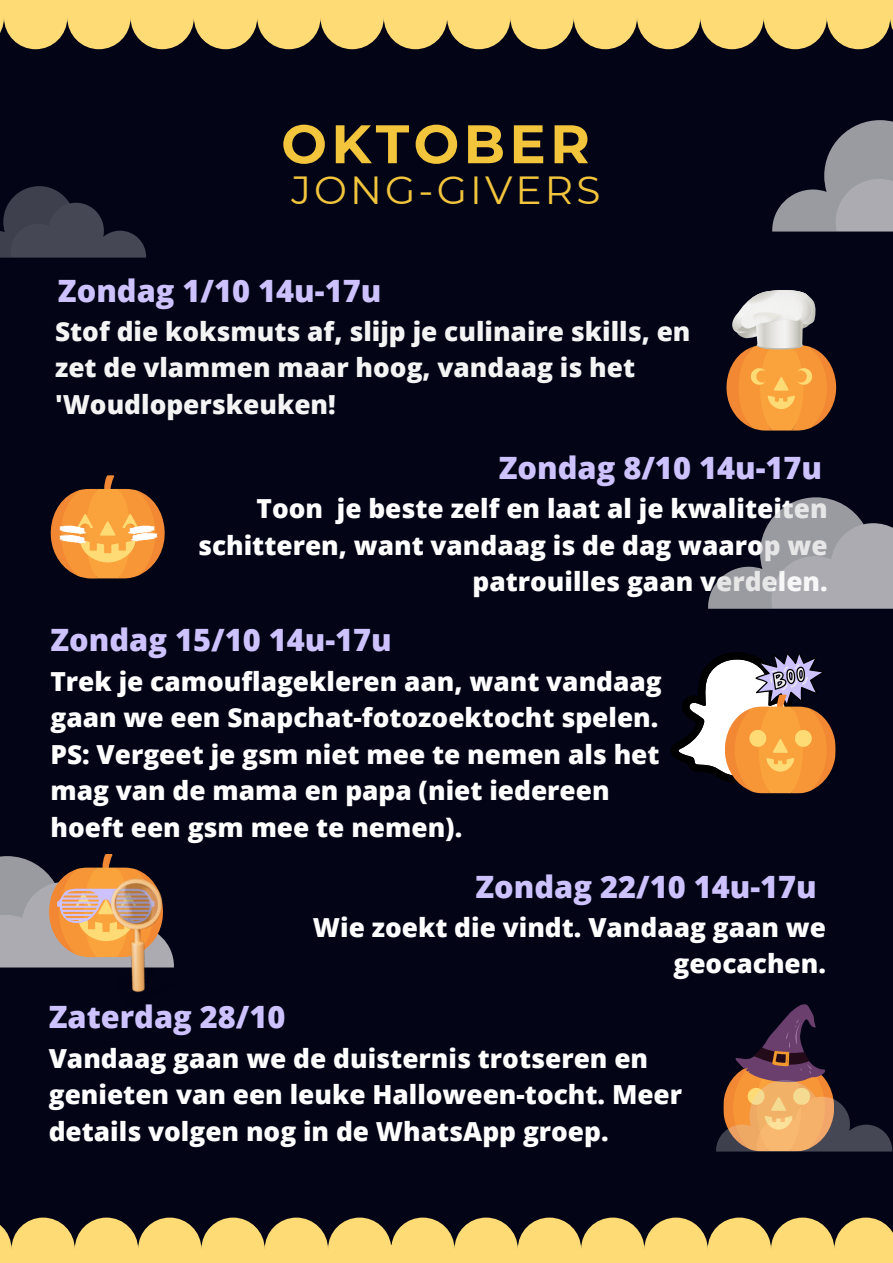
<style>
.page{position:relative;width:893px;height:1263px;background:#030517}
.page>*{position:absolute;margin:0;border:0;box-sizing:border-box;transform-origin:0 0}
.t1{font:700 54.15px "Montserrat";letter-spacing:.08em;color:#f2c53d}
.t2{font:39.15px "Montserrat";letter-spacing:.08em;color:#f2c53d}
.t3{font:800 30.75px "Open Sans";color:#cdc2fd}
.t4{font:800 26.25px/36.6px "Open Sans";color:#fff;text-align:right}
.t5{font:800 26.25px/36.6px "Open Sans";color:#f4f4f4}
</style>
<div class="page">
<svg style="left:772px;top:120px;width:121px;height:112px"></svg>
<svg style="left:0;top:186px;width:146px;height:72px"></svg>
<div style="left:0;top:0;width:893px;height:49px;background:#ffdb76"></div>
<svg style="left:0;top:1217px;width:893px;height:46px;background:#d6b866"></svg>
<svg style="left:726px;top:290px;width:110px;height:140px"></svg>
<svg style="left:671px;top:652px;width:165px;height:141px"></svg>
<svg style="left:51px;top:475px;width:114px;height:103px"></svg>
<svg style="left:0;top:854px;width:113px;height:113px;background:#9c8e88"></svg>
<img style="left:73px;top:859px;width:101px;height:133px">
<svg style="left:708px;top:497px;width:185px;height:112px"></svg>
<svg style="left:716px;top:1004px;width:176px;height:147px"></svg>
<h1 class="t1" style="left:281px;top:111px;width:310px">OKTOBER</h1>
<h2 class="t2" style="left:291px;top:166px;width:310px">JONG-GIVERS</h2>
<p class="t3" style="left:58px;top:269px;width:325px">Zondag 1/10 14u-17u</p>
<p class="t5" style="left:55px;top:312px;width:637px">Stof die koksmuts af, slijp je culinaire skills, en zet de vlammen maar hoog, vandaag is het 'Woudloperskeuken!</p>
<p class="t3" style="left:499px;top:446px;width:325px">Zondag 8/10 14u-17u</p>
<p class="t4" style="left:198px;top:489px;width:631px">Toon je beste zelf en laat al je kwaliteiten schitteren, want vandaag is de dag waarop we patrouilles gaan verdelen.</p>
<p class="t3" style="left:50px;top:618px;width:343px">Zondag 15/10 14u-17u</p>
<p class="t4" style="left:50px;top:662px;width:613px;text-align:left">Trek je camouflagekleren aan, want vandaag gaan we een Snapchat-fotozoektocht spelen.<br>PS: Vergeet je gsm niet mee te nemen als het mag van de mama en papa (niet iedereen hoeft een gsm mee te nemen).</p>
<p class="t3" style="left:475px;top:865px;width:343px">Zondag 22/10 14u-17u</p>
<p class="t4" style="left:313px;top:908px;width:515px">Wie zoekt die vindt. Vandaag gaan we geocachen.</p>
<p class="t3" style="left:49px;top:995px;width:238px">Zaterdag 28/10</p>
<p class="t4" style="left:49px;top:1039px;width:635px;text-align:left">Vandaag gaan we de duisternis trotseren en genieten van een leuke Halloween-tocht. Meer details volgen nog in de WhatsApp groep.</p>
</div>
